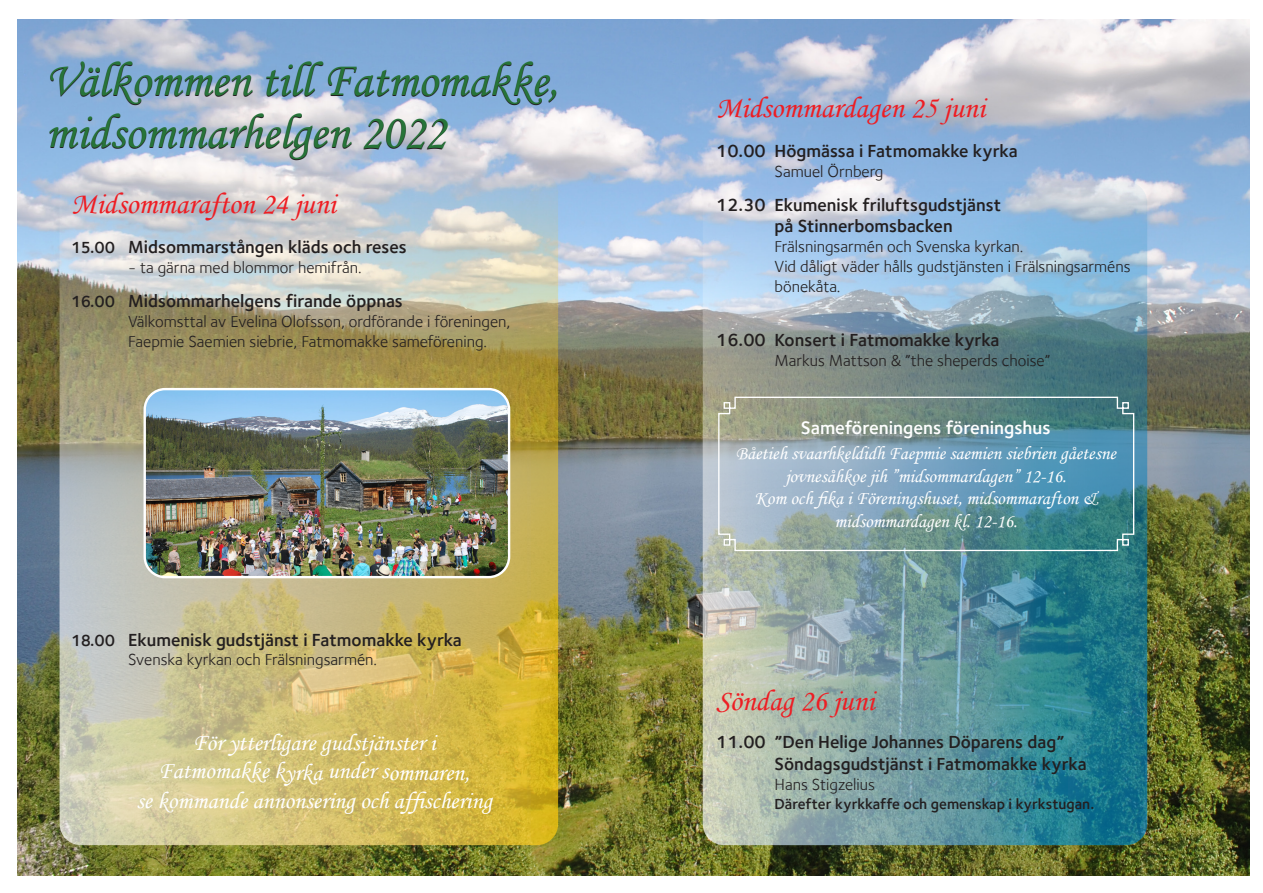
<style>
.page{position:relative;width:1263px;height:893px;background:#fff}
.page>*{position:absolute;margin:0;border:0;box-sizing:border-box;transform-origin:0 0}
.t1{font:48.9px "Monotype Corsiva";color:#231f20}
.t2{font:30px "Monotype Corsiva";color:#ee1d23}
.t3{font:24px "Monotype Corsiva";color:#fff}
.t4{font:18.9px "Monotype Corsiva";color:#fff}
.t5{font:600 18.6px "Foundry Sterling";color:#fff}
.t6{font:600 18px "Foundry Sterling";color:#231f20}
.t7{font:16.5px/19.8px "Foundry Sterling";color:#231f20}
.t8{font:600 15px "Foundry Sterling";color:#231f20}
.s1{font-size:16.5px}
</style>
<div class="page">
<img style="left:18px;top:19px;width:1231px;height:856px">
<img style="left:703px;top:181px;width:444px;height:664px;border-radius:21px">
<img style="left:60px;top:171px;width:498px;height:674px;border-radius:21px">
<img style="left:145px;top:389px;width:364px;height:188px">
<div style="left:144px;top:388px;width:366px;height:190px;border:2px solid #fff;border-radius:20px"></div>
<svg style="left:717px;top:396px;width:418px;height:156px;background:#759ca5"></svg>
<p class="t1" style="left:46px;top:51px;width:515px">Välkommen till Fatmomakke,</p>
<p class="t1" style="left:46px;top:103px;width:401px">midsommarhelgen 2022</p>
<p class="t2" style="left:71px;top:186px;width:266px">Midsommarafton 24 juni</p>
<p class="t6" style="left:71px;top:236px;width:337px"><span class="s1">15.00</span> Midsommarstången kläds och reses</p>
<p class="t7" style="left:128px;top:257px;width:235px">- ta gärna med blommor hemifrån.</p>
<p class="t6" style="left:71px;top:290px;width:333px"><span class="s1">16.00</span> Midsommarhelgens firande öppnas</p>
<p class="t7" style="left:128px;top:311px;width:384px">Välkomsttal av Evelina Olofsson, ordförande i föreningen,<br>Faepmie Saemien siebrie, Fatmomakke sameförening.</p>
<p class="t6" style="left:71px;top:629px;width:392px"><span class="s1">18.00</span> Ekumenisk gudstjänst i Fatmomakke kyrka</p>
<p class="t7" style="left:128px;top:650px;width:250px">Svenska kyrkan och Frälsningsarmén.</p>
<p class="t3" style="left:193px;top:728px;width:244px">För ytterligare gudstjänster i</p>
<p class="t3" style="left:159px;top:756px;width:312px">Fatmomakke kyrka under sommaren,</p>
<p class="t3" style="left:136px;top:786px;width:357px">se kommande annonsering och affischering</p>
<p class="t2" style="left:716px;top:90px;width:270px">Midsommardagen 25 juni</p>
<p class="t6" style="left:716px;top:140px;width:303px">10.00 Högmässa i Fatmomakke kyrka</p>
<p class="t7" style="left:774px;top:161px;width:110px">Samuel Örnberg</p>
<p class="t6" style="left:716px;top:194px;width:287px">12.30 Ekumenisk friluftsgudstjänst</p>
<p class="t6" style="left:774px;top:216px;width:180px">på Stinnerbomsbacken</p>
<p class="t7" style="left:774px;top:237px;width:250px">Frälsningsarmén och Svenska kyrkan.</p>
<p class="t7" style="left:774px;top:256px;width:358px">Vid dåligt väder hålls gudstjänsten i Frälsningsarméns bönekåta.</p>
<p class="t6" style="left:716px;top:329px;width:285px">16.00 Konsert i Fatmomakke kyrka</p>
<p class="t7" style="left:774px;top:350px;width:277px">Markus Mattson &amp; ”the sheperds choise”</p>
<p class="t5" style="left:801px;top:417px;width:251px">Sameföreningens föreningshus</p>
<p class="t4" style="left:736px;top:442px;width:382px">Båetieh svaarhkeldidh Faepmie saemien siebrien gåetesne</p>
<p class="t4" style="left:785px;top:464px;width:282px">jovnesåhkoe jih ”midsommardagen” 12-16.</p>
<p class="t4" style="left:754px;top:487px;width:344px">Kom och fika i Föreningshuset, midsommarafton &amp;</p>
<p class="t4" style="left:834px;top:510px;width:184px">midsommardagen kl. 12-16.</p>
<p class="t2" style="left:716px;top:682px;width:160px">Söndag 26 juni</p>
<p class="t6" style="left:716px;top:732px;width:350px">11.00 ”Den Helige Johannes Döparens dag”</p>
<p class="t6" style="left:774px;top:753px;width:313px">Söndagsgudstjänst i Fatmomakke kyrka</p>
<p class="t7" style="left:774px;top:774px;width:102px">Hans Stigzelius</p>
<p class="t8" style="left:774px;top:796px;width:321px">Därefter kyrkkaffe och gemenskap i kyrkstugan.</p>
</div>
